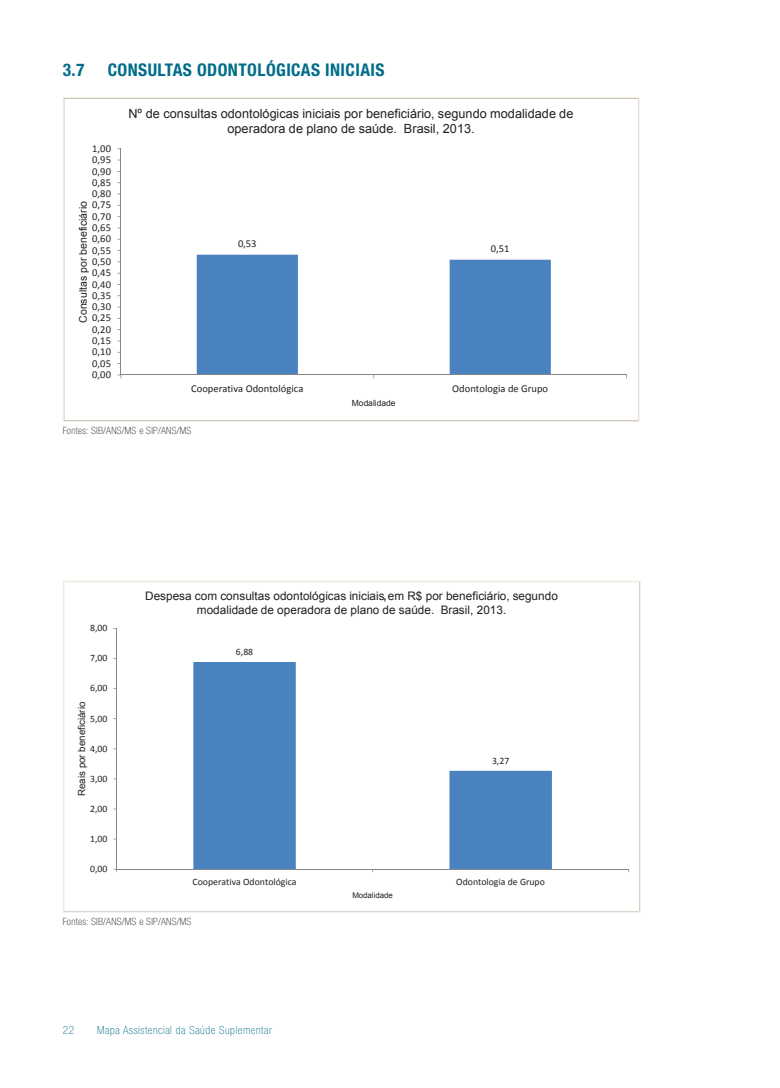
<style>
.page{position:relative;width:780px;height:1088px;background:#fff}
.page>*{position:absolute;margin:0;border:0;box-sizing:border-box;transform-origin:0 0}
.t1{font:700 condensed 17.5px "Helvetica Neue";letter-spacing:.025em;color:#006d89}
.t2{font:12.62px/14.6px "Arial";letter-spacing:.005em;color:#231f20;text-align:center}
.t3{font:11.75px/13.5px "Arial";color:#231f20;text-align:center}
.t4{font:100 condensed 11.25px "Helvetica Neue";letter-spacing:.05em;color:#006d89}
.t5{font:10.5px "Calibri";letter-spacing:.005em;color:#231f20}
.t6{font:10.5px "Arial";color:#231f20}
.t7{font:100 condensed 10px "Helvetica Neue";letter-spacing:.025em;color:#231f20}
.t8{font:700 condensed 10px "Helvetica Neue";color:#231f20}
.t9{font:9.75px "Calibri";letter-spacing:.005em;color:#231f20}
.t10{font:9.75px "Arial";letter-spacing:-.005em;color:#231f20}
.t11{font:8.5px "Arial";color:#231f20}
.t12{font:7.88px "Arial";letter-spacing:-.005em;color:#231f20}
</style>
<div class="page">
<svg style="left:117px;top:148px;width:510px;height:231px"></svg>
<svg style="left:113px;top:628px;width:517px;height:245px"></svg>
<h1 class="t1" style="left:63px;top:59px;width:23px">3.7</h1>
<h1 class="t1" style="left:108px;top:59px;width:278px">CONSULTAS ODONTOLÓGICAS INICIAIS</h1>
<p class="t5" style="left:92px;top:142px;width:20px">1,00</p>
<p class="t5" style="left:92px;top:153px;width:20px">0,95</p>
<p class="t5" style="left:92px;top:164px;width:20px">0,90</p>
<p class="t5" style="left:92px;top:176px;width:20px">0,85</p>
<p class="t5" style="left:92px;top:187px;width:20px">0,80</p>
<p class="t6" style="left:76px;top:323px;width:123px;rotate:-90deg">Consultas por beneficiário</p>
<p class="t5" style="left:92px;top:198px;width:20px">0,75</p>
<p class="t5" style="left:92px;top:210px;width:20px">0,70</p>
<p class="t5" style="left:92px;top:221px;width:20px">0,65</p>
<p class="t5" style="left:92px;top:232px;width:20px">0,60</p>
<p class="t5" style="left:92px;top:243px;width:20px">0,55</p>
<p class="t5" style="left:92px;top:255px;width:20px">0,50</p>
<p class="t5" style="left:92px;top:266px;width:20px">0,45</p>
<p class="t5" style="left:92px;top:277px;width:20px">0,40</p>
<p class="t5" style="left:92px;top:289px;width:20px">0,35</p>
<p class="t5" style="left:92px;top:300px;width:20px">0,30</p>
<p class="t5" style="left:92px;top:311px;width:20px">0,25</p>
<p class="t5" style="left:92px;top:323px;width:20px">0,20</p>
<p class="t5" style="left:92px;top:334px;width:20px">0,15</p>
<p class="t5" style="left:92px;top:345px;width:20px">0,10</p>
<p class="t5" style="left:92px;top:357px;width:20px">0,05</p>
<p class="t5" style="left:92px;top:368px;width:20px">0,00</p>
<p class="t2" style="left:128px;top:107px;width:446px">Nº de consultas odontológicas iniciais por beneficiário, segundo modalidade de operadora de plano de saúde. Brasil, 2013.</p>
<p class="t5" style="left:238px;top:237px;width:20px">0,53</p>
<p class="t5" style="left:491px;top:242px;width:20px">0,51</p>
<p class="t5" style="left:191px;top:382px;width:114px">Cooperativa Odontológica</p>
<p class="t5" style="left:452px;top:382px;width:97px">Odontologia de Grupo</p>
<p class="t11" style="left:352px;top:397px;width:45px">Modalidade</p>
<p class="t7" style="left:63px;top:425px;width:130px">Fontes: SIB/ANS/MS e SIP/ANS/MS</p>
<p class="t9" style="left:90px;top:622px;width:19px">8,00</p>
<p class="t9" style="left:90px;top:652px;width:19px">7,00</p>
<p class="t9" style="left:90px;top:682px;width:19px">6,00</p>
<p class="t10" style="left:75px;top:796px;width:96px;rotate:-90deg">Reais por beneficiário</p>
<p class="t9" style="left:90px;top:712px;width:19px">5,00</p>
<p class="t9" style="left:90px;top:742px;width:19px">4,00</p>
<p class="t9" style="left:90px;top:772px;width:19px">3,00</p>
<p class="t9" style="left:90px;top:802px;width:19px">2,00</p>
<p class="t9" style="left:90px;top:832px;width:19px">1,00</p>
<p class="t9" style="left:90px;top:862px;width:19px">0,00</p>
<p class="t3" style="left:145px;top:589px;width:414px">Despesa com consultas odontológicas iniciais em R$ por beneficiário, segundo modalidade de operadora de plano de saúde. Brasil, 2013.</p>
<p class="t8" style="left:384px;top:590px;width:4px">,</p>
<p class="t9" style="left:236px;top:645px;width:19px">6,88</p>
<p class="t9" style="left:492px;top:754px;width:19px">3,27</p>
<p class="t9" style="left:192px;top:875px;width:105px">Cooperativa Odontológica</p>
<p class="t9" style="left:456px;top:875px;width:90px">Odontologia de Grupo</p>
<p class="t12" style="left:352px;top:890px;width:42px">Modalidade</p>
<p class="t7" style="left:63px;top:915px;width:130px">Fontes: SIB/ANS/MS e SIP/ANS/MS</p>
<p class="t4" style="left:63px;top:1024px;width:13px">22</p>
<p class="t4" style="left:97px;top:1024px;width:176px">Mapa Assistencial da Saúde Suplementar</p>
</div>
